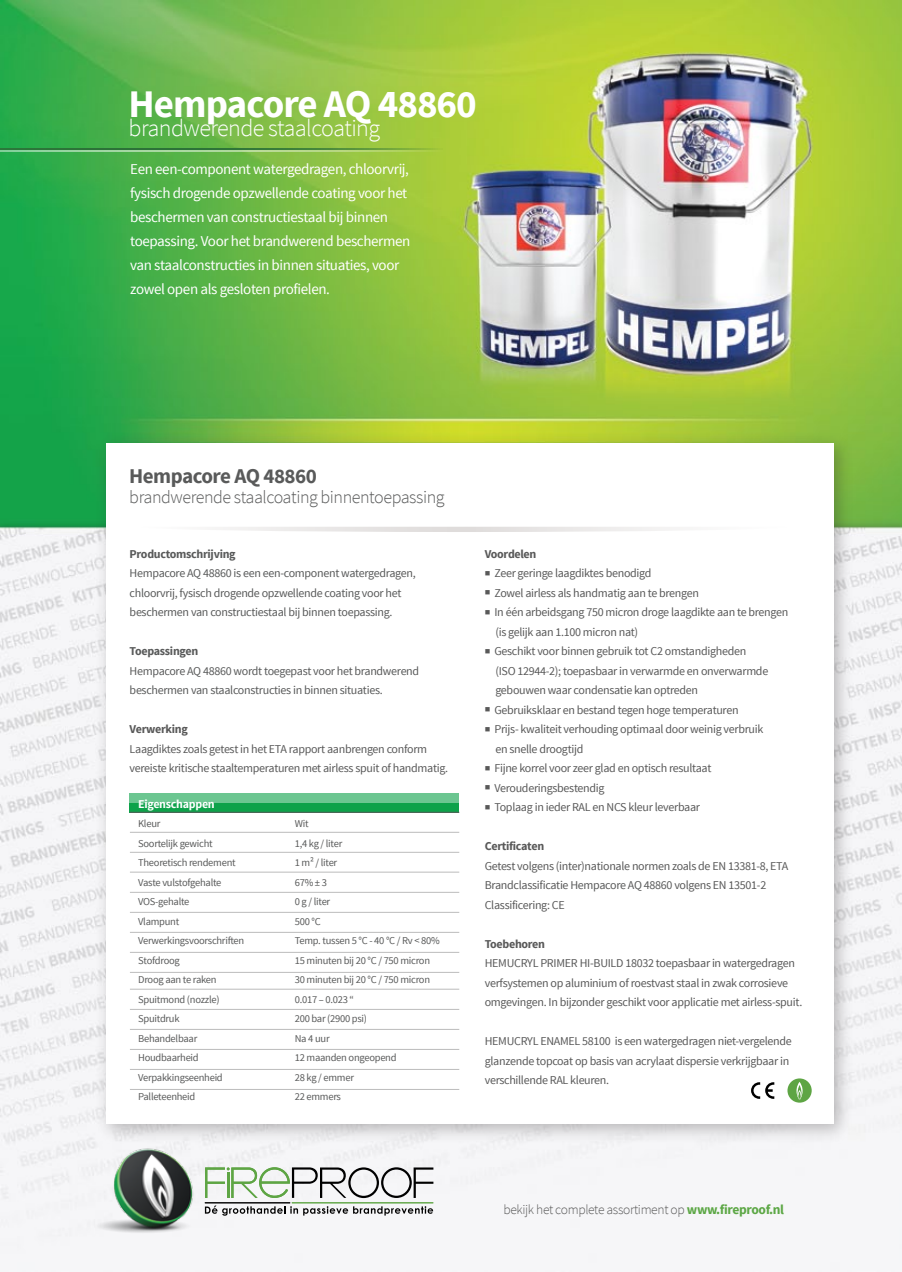
<style>
.page{position:relative;width:902px;height:1272px;background:#fff}
.page>*{position:absolute;margin:0;border:0;box-sizing:border-box;transform-origin:0 0}
.t1{font:700 39px "Source Sans Pro";letter-spacing:-.025em;color:#fff}
.t2{font:300 24px "Source Sans Pro";letter-spacing:-.025em;color:#fff}
.t3{font:700 21px "Source Sans Pro";letter-spacing:-.025em;color:#595a5a}
.t4{font:300 18px "Source Sans Pro";letter-spacing:-.025em;color:#595a5a}
.t5{font:15px/24px "Source Sans Pro";letter-spacing:-.025em;color:#fff}
.t6{font:300 13.5px "Source Sans Pro";letter-spacing:-.025em;color:#595959}
.t7{font:12px/19.5px "Source Sans Pro";letter-spacing:-.025em;color:#595959}
.t8{font:12px/19.5px "Source Sans Pro";letter-spacing:-.025em;color:#595a5a}
.t9{font:700 12px "Source Sans Pro";letter-spacing:-.025em;color:#595959}
.t10{font:700 12px "Source Sans Pro";letter-spacing:-.025em;color:#595a5a}
.t11{font:700 12px "Source Sans Pro";letter-spacing:-.025em;color:#fff}
.t12{font:10.5px/19.5px "Source Sans Pro";letter-spacing:-.025em;color:#595a5a}
.s1{color:#595a5a}
.s2{font-weight:700;color:#5ca745}
</style>
<div class="page">
<img style="left:0;top:0;width:901px;height:1271px">
<img style="left:90px;top:427px;width:768px;height:721px">
<div style="left:106px;top:442px;width:727px;height:681px;background:#fff"></div>
<svg style="left:212px;top:527px;width:471px;height:5px"></svg>
<img style="left:88px;top:1143px;width:112px;height:100px">
<svg style="left:205px;top:1167px;width:228px;height:48px"></svg>
<div style="left:130px;top:793px;width:329px;height:19px;background:#0da24a"></div>
<div style="left:130px;top:793px;width:329px;height:9px;background:#6cc691"></div>
<hr style="left:130px;top:812px;width:329px;height:1px;background:#595a5a">
<hr style="left:130px;top:832px;width:329px;height:1px;background:#bcbcbc">
<hr style="left:130px;top:852px;width:329px;height:1px;background:#bcbcbc">
<hr style="left:130px;top:871px;width:329px;height:1px;background:#bcbcbc">
<hr style="left:130px;top:892px;width:329px;height:1px;background:#bcbcbc">
<hr style="left:130px;top:912px;width:329px;height:1px;background:#bcbcbc">
<hr style="left:130px;top:932px;width:329px;height:1px;background:#bcbcbc">
<hr style="left:130px;top:952px;width:329px;height:1px;background:#bcbcbc">
<hr style="left:130px;top:972px;width:329px;height:1px;background:#bcbcbc">
<hr style="left:130px;top:988px;width:329px;height:1px;background:#bcbcbc">
<hr style="left:130px;top:1009px;width:329px;height:1px;background:#bcbcbc">
<hr style="left:130px;top:1029px;width:329px;height:1px;background:#bcbcbc">
<hr style="left:130px;top:1049px;width:329px;height:1px;background:#bcbcbc">
<hr style="left:130px;top:1069px;width:329px;height:1px;background:#bcbcbc">
<hr style="left:130px;top:1089px;width:329px;height:1px;background:#bcbcbc">
<svg style="left:0;top:149px;width:442px;height:1px"></svg>
<svg style="left:0;top:150px;width:442px;height:1px"></svg>
<svg style="left:751px;top:1082px;width:23px;height:16px"></svg>
<div style="left:787px;top:1078px;width:24px;height:24px;background:#5ea544;border-radius:50%"></div>
<svg style="left:796px;top:1082px;width:7px;height:17px"></svg>
<h1 class="t1" style="left:129px;top:79px;width:349px">Hempacore AQ 48860</h1>
<h2 class="t2" style="left:129px;top:114px;width:253px">brandwerende staalcoating</h2>
<p class="t5" style="left:130px;top:157px;width:282px">Een een-component watergedragen, chloorvrij, fysisch drogende opzwellende coating voor het beschermen van constructiestaal bij binnen toepassing. Voor het brandwerend beschermen van staalconstructies in binnen situaties, voor zowel open als gesloten profielen.</p>
<h3 class="t3" style="left:129px;top:463px;width:189px">Hempacore AQ 48860</h3>
<h3 class="t4" style="left:129px;top:486px;width:317px">brandwerende staalcoating binnentoepassing</h3>
<p class="t10" style="left:130px;top:546px;width:107px">Productomschrijving</p>
<p class="t8" style="left:130px;top:563px;width:287px">Hempacore AQ 48860 is een een-component watergedragen, chloorvrij, fysisch drogende opzwellende coating voor het beschermen van constructiestaal bij binnen toepassing.</p>
<p class="t10" style="left:130px;top:643px;width:70px">Toepassingen</p>
<p class="t8" style="left:130px;top:661px;width:291px">Hempacore AQ 48860 wordt toegepast voor het brandwerend beschermen van staalconstructies in binnen situaties.</p>
<p class="t9" style="left:130px;top:721px;width:60px">Verwerking</p>
<p class="t7" style="left:130px;top:739px;width:320px">Laagdiktes zoals getest in het ETA rapport aanbrengen conform vereiste kritische staaltemperaturen met airless spuit of handmatig.</p>
<p class="t11" style="left:138px;top:796px;width:78px">Eigenschappen</p>
<p class="t12" style="left:138px;top:814px;width:108px">Kleur<br>Soortelijk gewicht<br>Theoretisch rendement<br>Vaste vulstofgehalte<br>VOS-gehalte<br>Vlampunt<br>Verwerkingsvoorschriften<br>Stofdroog<br>Droog aan te raken<br>Spuitmond (nozzle)<br>Spuitdruk<br>Behandelbaar<br>Houdbaarheid<br>Verpakkingseenheid<br>Palleteenheid</p>
<p class="t12" style="left:295px;top:814px;width:147px">Wit<br>1,4 kg / liter<br>1 m² / liter<br>67% ± 3<br>0 g / liter<br>500 °C<br>Temp. tussen 5 °C - 40 °C / Rv &lt; 80%<br>15 minuten bij 20 °C / 750 micron<br>30 minuten bij 20 °C / 750 micron<br>0.017 – 0.023 “<br>200 bar (2900 psi)<br>Na 4 uur<br>12 maanden ongeopend<br>28 kg / emmer<br>22 emmers</p>
<p class="t9" style="left:484px;top:546px;width:53px">Voordelen</p>
<p class="t7" style="left:484px;top:563px;width:168px">■ Zeer geringe laagdiktes benodigd</p>
<p class="t7" style="left:484px;top:583px;width:216px">■ Zowel airless als handmatig aan te brengen</p>
<p class="t7" style="left:495px;top:602px;width:294px;text-indent:-11px">■ In één arbeidsgang 750 micron droge laagdikte aan te brengen (is gelijk aan 1.100 micron nat)</p>
<p class="t7" style="left:495px;top:641px;width:274px;text-indent:-11px">■ Geschikt voor binnen gebruik tot C2 omstandigheden (ISO 12944-2); toepasbaar in verwarmde en onverwarmde gebouwen waar condensatie kan optreden</p>
<p class="t7" style="left:484px;top:700px;width:255px">■ Gebruiksklaar en bestand tegen hoge temperaturen</p>
<p class="t7" style="left:495px;top:719px;width:269px;text-indent:-11px">■ Prijs- kwaliteit verhouding optimaal door weinig verbruik en snelle droogtijd</p>
<p class="t7" style="left:484px;top:758px;width:228px">■ Fijne korrel voor zeer glad en optisch resultaat</p>
<p class="t7" style="left:484px;top:778px;width:121px">■ Verouderingsbestendig</p>
<p class="t7" style="left:484px;top:797px;width:217px">■ Toplaag in ieder RAL en NCS kleur leverbaar</p>
<p class="t9" style="left:484px;top:838px;width:61px">Certificaten</p>
<p class="t7" style="left:484px;top:856px;width:305px">Getest volgens (inter)nationale normen zoals de EN 13381-8, ETA<br>Brandclassificatie <span class="s1">Hempacore AQ 48860</span> volgens EN 13501-2<br>Classificering: CE</p>
<p class="t9" style="left:484px;top:936px;width:62px">Toebehoren</p>
<p class="t7" style="left:484px;top:953px;width:319px">HEMUCRYL PRIMER HI-BUILD 18032 toepasbaar in watergedragen verfsystemen op aluminium of roestvast staal in zwak corrosieve omgevingen. In bijzonder geschikt voor applicatie met airless-spuit.</p>
<p class="t7" style="left:484px;top:1031px;width:308px">HEMUCRYL ENAMEL 58100 is een watergedragen niet-vergelende glanzende topcoat op basis van acrylaat dispersie verkrijgbaar in verschillende RAL kleuren.</p>
<p class="t6" style="left:503px;top:1200px;width:282px">bekijk het complete assortiment op <span class="s2">www.fireproof.nl</span></p>
</div>
